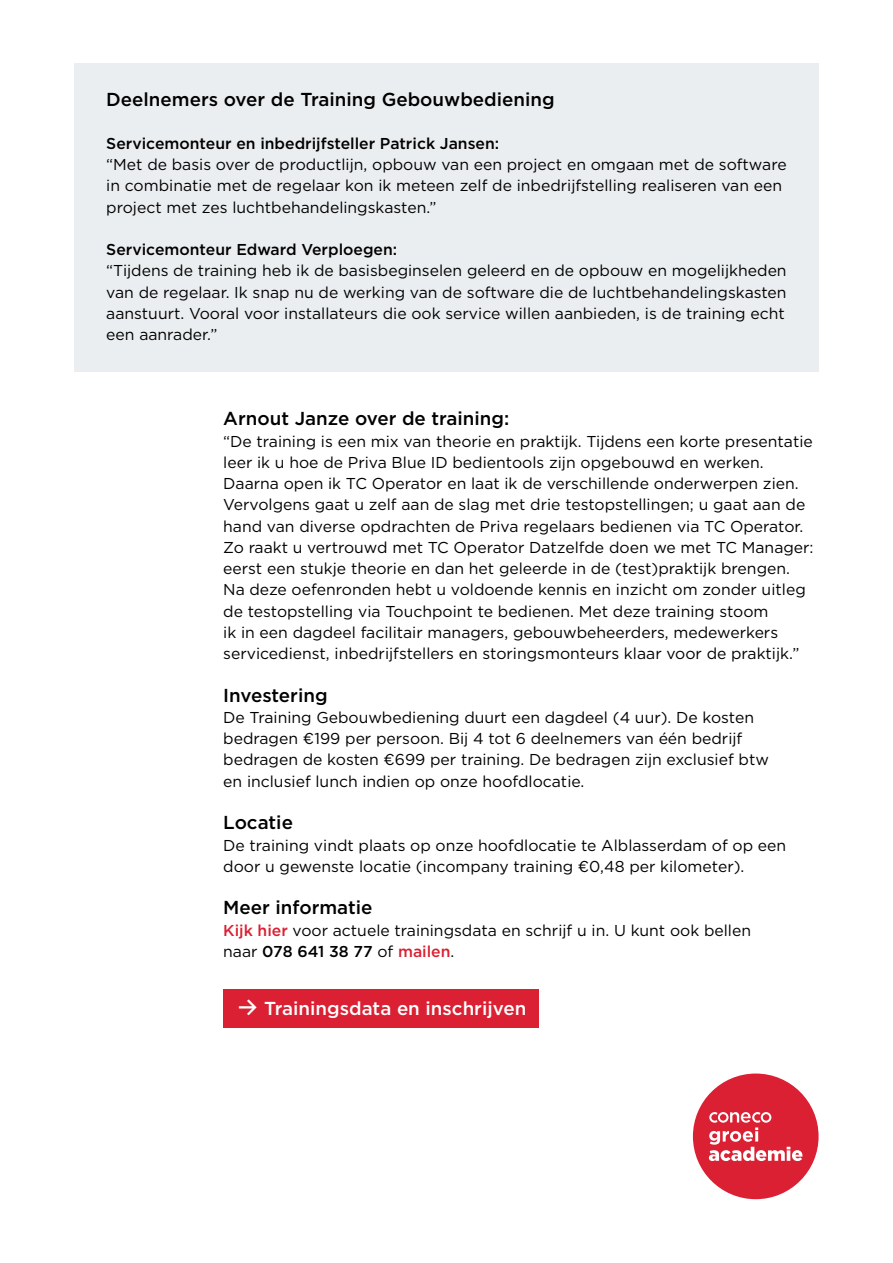
<style>
.page{position:relative;width:893px;height:1263px;background:#fff}
.page>*{position:absolute;margin:0;border:0;box-sizing:border-box;transform-origin:0 0}
.t1{font:500 18.75px "Gotham";color:#000}
.t2{font:500 18.75px "Gotham";color:#fff}
.t3{font:15.75px/21.3px "Gotham";color:#000}
.t4{font:500 15.75px "Gotham";color:#000}
.s1{font-weight:500;color:#da2032}
.s2{font-weight:500}
.s3{font-family:"Inter";font-size:24px}
</style>
<div class="page">
<div style="left:74px;top:64px;width:745px;height:308px;background:#ebeef0"></div>
<div style="left:223px;top:989px;width:316px;height:39px;background:#da2032"></div>
<div style="left:693px;top:1073px;width:126px;height:126px;background:#da2032;border-radius:50%"></div>
<svg style="left:709px;top:1112px;width:93px;height:49px"></svg>
<p class="t1" style="left:106px;top:87px;width:450px">Deelnemers over de Training Gebouwbediening</p>
<p class="t4" style="left:106px;top:133px;width:394px">Servicemonteur en inbedrijfsteller Patrick Jansen:</p>
<p class="t3" style="left:106px;top:154px;width:682px">“Met de basis over de productlijn, opbouw van een project en omgaan met de software in combinatie met de regelaar kon ik meteen zelf de inbedrijfstelling realiseren van een project met zes luchtbehandelingskasten.”</p>
<p class="t4" style="left:106px;top:239px;width:292px">Servicemonteur Edward Verploegen:</p>
<p class="t3" style="left:106px;top:260px;width:682px;text-align:justify">“Tijdens de training heb ik de basisbeginselen geleerd en de opbouw en mogelijkheden van de regelaar. Ik snap nu de werking van de software die de luchtbehandelingskasten aanstuurt. Vooral voor installateurs die ook service willen aanbieden, is de training echt een aanrader.”</p>
<p class="t1" style="left:223px;top:406px;width:288px">Arnout Janze over de training:</p>
<p class="t3" style="left:223px;top:430px;width:592px">“De training is een mix van theorie en praktijk. Tijdens een korte presentatie leer ik u hoe de Priva Blue ID bedientools zijn opgebouwd en werken.<br>Daarna open ik TC Operator en laat ik de verschillende onderwerpen zien.<br>Vervolgens gaat u zelf aan de slag met drie testopstellingen; u gaat aan de hand van diverse opdrachten de Priva regelaars bedienen via TC Operator.<br>Zo raakt u vertrouwd met TC Operator Datzelfde doen we met TC Manager: eerst een stukje theorie en dan het geleerde in de (test)praktijk brengen.<br>Na deze oefenronden hebt u voldoende kennis en inzicht om zonder uitleg de testopstelling via Touchpoint te bedienen. Met deze training stoom<br>ik in een dagdeel facilitair managers, gebouwbeheerders, medewerkers servicedienst, inbedrijfstellers en storingsmonteurs klaar voor de praktijk.”</p>
<p class="t1" style="left:223px;top:683px;width:106px">Investering</p>
<p class="t3" style="left:223px;top:706px;width:547px">De Training Gebouwbediening duurt een dagdeel (4 uur). De kosten bedragen €199 per persoon. Bij 4 tot 6 deelnemers van één bedrijf bedragen de kosten €699 per training. De bedragen zijn exclusief btw en inclusief lunch indien op onze hoofdlocatie.</p>
<p class="t1" style="left:223px;top:810px;width:71px">Locatie</p>
<p class="t3" style="left:223px;top:834px;width:564px">De training vindt plaats op onze hoofdlocatie te Alblasserdam of op een door u gewenste locatie (incompany training €0,48 per kilometer).</p>
<p class="t1" style="left:223px;top:895px;width:151px">Meer informatie</p>
<p class="t3" style="left:223px;top:919px;width:529px"><span class="s1">Kijk hier</span> voor actuele trainingsdata en schrijf u in. U kunt ook bellen naar <span class="s2">078 641 38 77</span> of <span class="s1">mailen</span>.</p>
<p class="t2" style="left:236px;top:996px;width:292px"><span class="s3">→</span> Trainingsdata en inschrijven</p>
</div>
